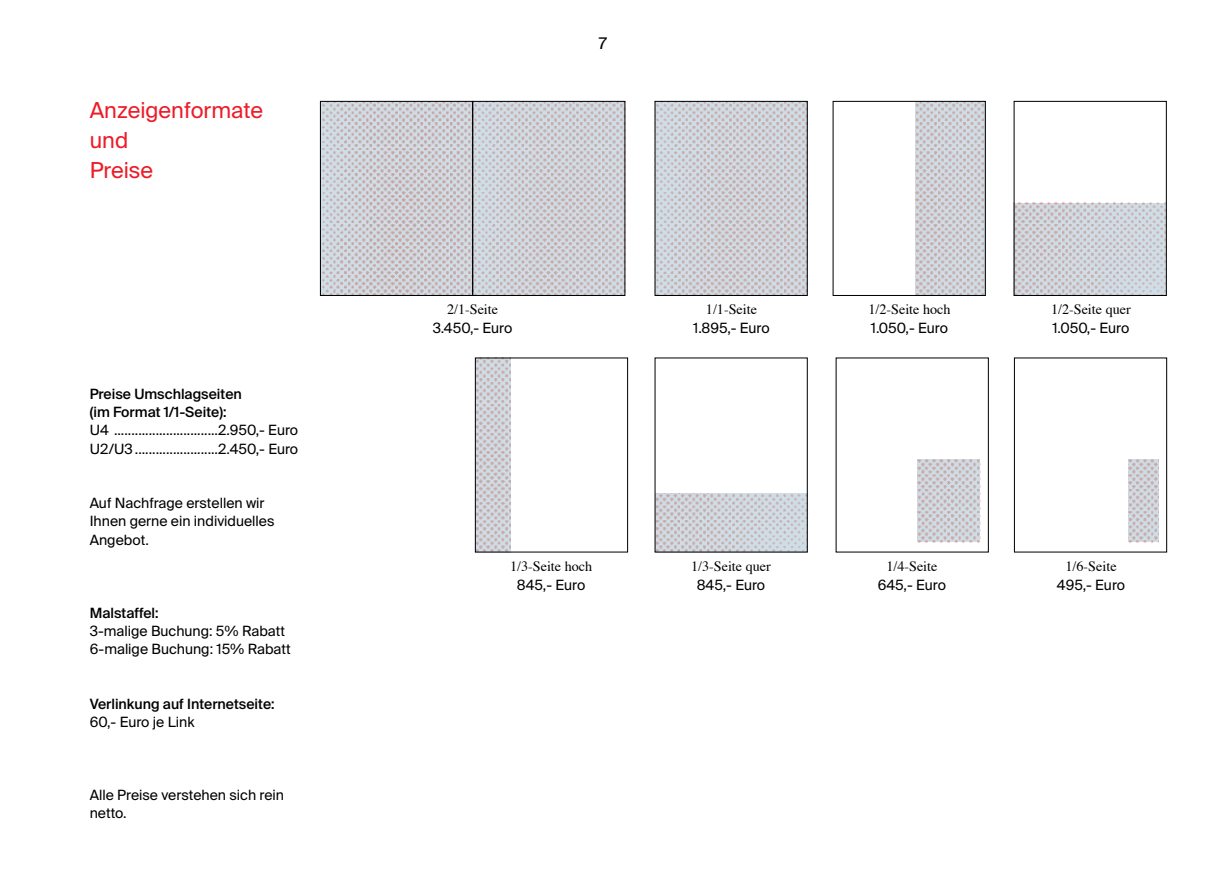
<style>
.page{position:relative;width:1208px;height:874px;background:#fff}
.page>*{position:absolute;margin:0;border:0;box-sizing:border-box;transform-origin:0 0}
.t1{font:22px/30px "Suisse Intl";color:#ed1c28}
.t2{font:16px "Suisse Intl";color:#000}
.t3{font:14.2px/18.2px "Suisse Intl";color:#000}
.t4{font:14.2px "Times";color:#000}
.t5{font:500 14.2px/18.2px "Suisse Intl";color:#000}
</style>
<div class="page">
<div style="left:832px;top:101px;width:153px;height:195px;border:1px solid #000"></div>
<div style="left:1013px;top:101px;width:153px;height:195px;border:1px solid #000"></div>
<div style="left:475px;top:357px;width:153px;height:195px;border:1px solid #000"></div>
<div style="left:1014px;top:357px;width:153px;height:195px;border:1px solid #000"></div>
<img style="left:654px;top:102px;width:153px;height:194px">
<img style="left:915px;top:102px;width:70px;height:194px">
<img style="left:475px;top:357px;width:35px;height:194px">
<img style="left:655px;top:493px;width:153px;height:58px">
<img style="left:917px;top:459px;width:63px;height:83px">
<img style="left:1128px;top:459px;width:30px;height:83px">
<img style="left:1013px;top:203px;width:153px;height:93px">
<img style="left:320px;top:102px;width:305px;height:194px">
<h1 class="t1" style="left:90px;top:95px;width:175px">Anzeigenformate und<br>Preise</h1>
<p class="t5" style="left:90px;top:384px;width:154px">Preise Umschlagseiten (im Format 1/1-Seite):</p>
<p class="t3" style="left:90px;top:421px;width:210px">U4 ..............................2.950,- Euro<br>U2/U3........................2.450,- Euro</p>
<p class="t3" style="left:90px;top:494px;width:186px">Auf Nachfrage erstellen wir<br>Ihnen gerne ein individuelles<br>Angebot.</p>
<p class="t5" style="left:90px;top:603px;width:70px">Malstaffel:</p>
<p class="t3" style="left:90px;top:621px;width:202px">3-malige Buchung: 5% Rabatt<br>6-malige Buchung: 15% Rabatt</p>
<p class="t5" style="left:90px;top:694px;width:186px">Verlinkung auf Internetseite:</p>
<p class="t3" style="left:90px;top:712px;width:106px">60,- Euro je Link</p>
<p class="t3" style="left:90px;top:785px;width:196px">Alle Preise verstehen sich rein netto.</p>
<p class="t2" style="left:599px;top:34px;width:10px">7</p>
<p class="t4" style="left:447px;top:295px;width:53px">2/1-Seite</p>
<p class="t3" style="left:433px;top:319px;width:81px">3.450,- Euro</p>
<p class="t4" style="left:510px;top:552px;width:84px">1/3-Seite hoch</p>
<p class="t3" style="left:517px;top:576px;width:70px">845,- Euro</p>
<p class="t4" style="left:706px;top:295px;width:53px">1/1-Seite</p>
<p class="t3" style="left:693px;top:319px;width:78px">1.895,- Euro</p>
<p class="t4" style="left:691px;top:552px;width:81px">1/3-Seite quer</p>
<p class="t3" style="left:697px;top:576px;width:70px">845,- Euro</p>
<p class="t4" style="left:868px;top:295px;width:84px">1/2-Seite hoch</p>
<p class="t3" style="left:871px;top:319px;width:78px">1.050,- Euro</p>
<p class="t4" style="left:886px;top:552px;width:53px">1/4-Seite</p>
<p class="t3" style="left:877px;top:576px;width:70px">645,- Euro</p>
<p class="t4" style="left:1051px;top:295px;width:81px">1/2-Seite quer</p>
<p class="t3" style="left:1052px;top:319px;width:78px">1.050,- Euro</p>
<p class="t4" style="left:1065px;top:552px;width:53px">1/6-Seite</p>
<p class="t3" style="left:1057px;top:576px;width:70px">495,- Euro</p>
</div>
